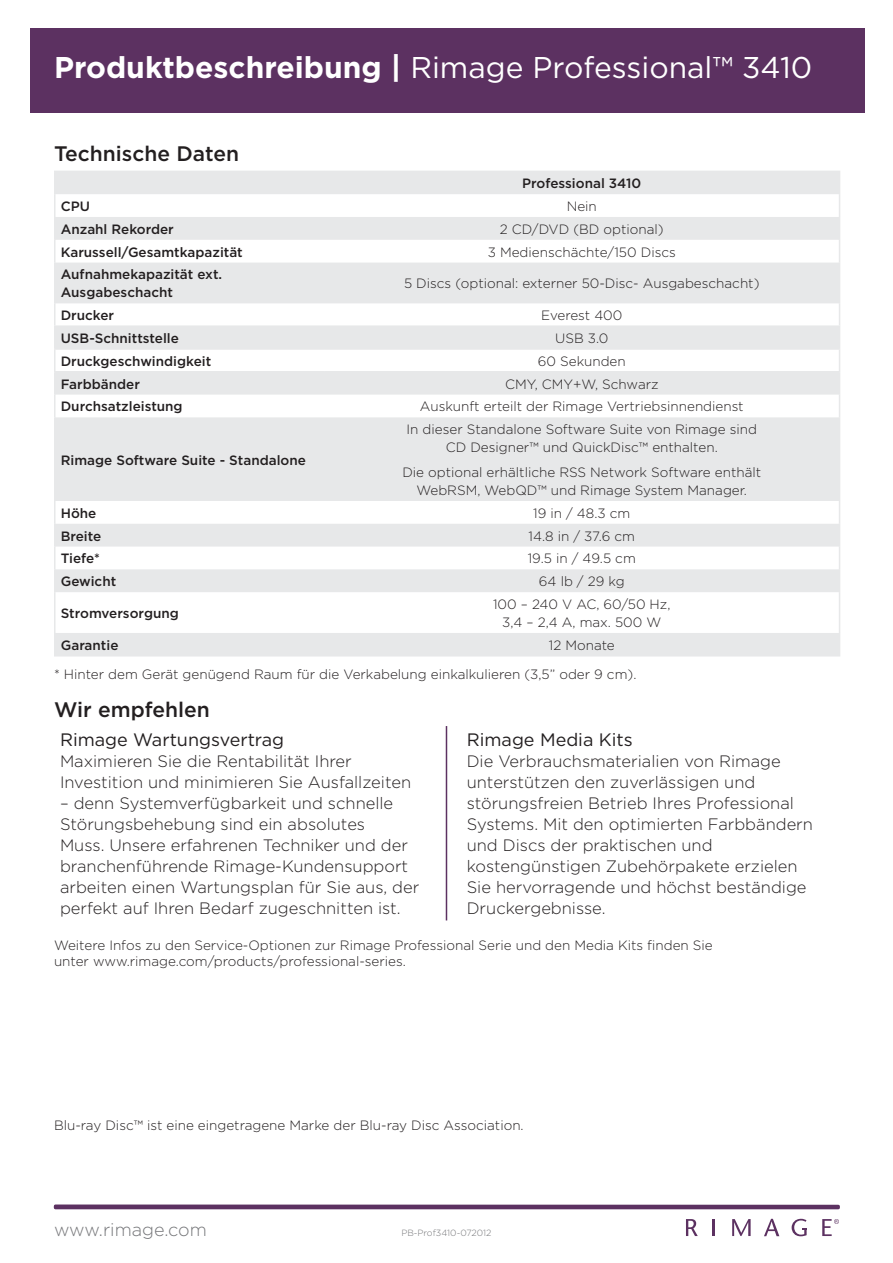
<style>
.page{position:relative;width:893px;height:1263px;background:#fff}
.page>*{position:absolute;margin:0;border:0;box-sizing:border-box;transform-origin:0 0}
.Top_Heading_Title{font:30px "Gotham";color:#fff}
.Paragraph_Heading{font:500 21px "Gotham";color:#231f20}
.Subparagraph_heading{font:18px "Gotham";color:#231f20}
.t1{font:300 18px "Gotham";color:#757679}
.Body_Text_-_11_14{font:300 16.5px/21px "Gotham";color:#231f20}
.Table_Text_-_9_12{font:300 13.5px/18px "Gotham";color:#231f20;text-align:center}
.Table_Text_-_9_12-2{font:500 13.5px/18px "Gotham";color:#231f20}
.t2{font:300 9px "Gotham";color:#757679}
.s1{font-weight:700}
</style>
<div class="page">
<div style="left:30px;top:28px;width:834px;height:85px;background:#5c3161"></div>
<svg style="left:56px;top:172px;width:783px;height:483px"></svg>
<svg style="left:56px;top:217px;width:783px;height:375px;fill:#e7e8e9"></svg>
<hr style="left:839px;top:417px;width:1px;height:84px;background:#e7e8e9">
<hr style="left:54px;top:171px;width:270px;height:1px;background:#e7e8e9">
<hr style="left:54px;top:172px;width:2px;height:22px;background:#e7e8e9">
<hr style="left:324px;top:171px;width:516px;height:1px;background:#e7e8e9">
<hr style="left:54px;top:194px;width:2px;height:23px;background:#e7e8e9">
<hr style="left:54px;top:217px;width:2px;height:23px;background:#e7e8e9">
<hr style="left:54px;top:240px;width:2px;height:23px;background:#e7e8e9">
<svg style="left:839px;top:172px;width:1px;height:91px"></svg>
<hr style="left:54px;top:263px;width:2px;height:40px;background:#e7e8e9">
<hr style="left:839px;top:263px;width:1px;height:40px;background:#e7e8e9">
<hr style="left:54px;top:303px;width:2px;height:22px;background:#e7e8e9">
<hr style="left:54px;top:325px;width:270px;height:2px;background:#e7e8e9">
<hr style="left:54px;top:327px;width:2px;height:21px;background:#e7e8e9">
<hr style="left:324px;top:325px;width:516px;height:2px;background:#e7e8e9">
<hr style="left:54px;top:348px;width:270px;height:2px;background:#e7e8e9">
<hr style="left:54px;top:350px;width:2px;height:21px;background:#e7e8e9">
<hr style="left:324px;top:348px;width:516px;height:2px;background:#e7e8e9">
<hr style="left:54px;top:371px;width:270px;height:2px;background:#e7e8e9">
<hr style="left:54px;top:373px;width:2px;height:22px;background:#e7e8e9">
<hr style="left:324px;top:371px;width:516px;height:2px;background:#e7e8e9">
<hr style="left:54px;top:395px;width:2px;height:22px;background:#e7e8e9">
<svg style="left:839px;top:303px;width:1px;height:114px"></svg>
<hr style="left:54px;top:417px;width:2px;height:84px;background:#e7e8e9">
<hr style="left:54px;top:501px;width:2px;height:23px;background:#e7e8e9">
<hr style="left:54px;top:524px;width:2px;height:22px;background:#e7e8e9">
<hr style="left:54px;top:546px;width:2px;height:23px;background:#e7e8e9">
<hr style="left:54px;top:569px;width:2px;height:23px;background:#e7e8e9">
<hr style="left:54px;top:592px;width:2px;height:41px;background:#e7e8e9">
<hr style="left:839px;top:592px;width:1px;height:41px;background:#e7e8e9">
<hr style="left:54px;top:633px;width:2px;height:22px;background:#e7e8e9">
<svg style="left:839px;top:633px;width:1px;height:22px"></svg>
<hr style="left:54px;top:655px;width:270px;height:1px;background:#e7e8e9">
<hr style="left:324px;top:655px;width:516px;height:1px;background:#e7e8e9">
<svg style="left:839px;top:501px;width:1px;height:91px"></svg>
<hr style="left:446px;top:726px;width:1px;height:194px;background:#5c3161">
<svg style="left:686px;top:1219px;width:12px;height:17px"></svg>
<svg style="left:713px;top:1219px;width:2px;height:17px"></svg>
<svg style="left:732px;top:1219px;width:19px;height:17px"></svg>
<svg style="left:792px;top:1219px;width:15px;height:17px"></svg>
<svg style="left:764px;top:1219px;width:15px;height:17px"></svg>
<svg style="left:822px;top:1219px;width:17px;height:17px"></svg>
<div style="left:54px;top:1204px;width:786px;height:5px;border:3px solid #5c3161"></div>
<p class="Top_Heading_Title" style="left:54px;top:49px;width:760px"><span class="s1">Produktbeschreibung |</span> Rimage Professional™ 3410</p>
<p class="Paragraph_Heading" style="left:54px;top:141px;width:187px">Technische Daten</p>
<p class="Table_Text_-_9_12-2" style="left:522px;top:174px;width:121px">Professional 3410</p>
<p class="Table_Text_-_9_12-2" style="left:61px;top:197px;width:31px">CPU</p>
<p class="Table_Text_-_9_12" style="left:567px;top:197px;width:32px">Nein</p>
<p class="Table_Text_-_9_12-2" style="left:61px;top:220px;width:115px">Anzahl Rekorder</p>
<p class="Table_Text_-_9_12" style="left:500px;top:220px;width:165px">2 CD/DVD (BD optional)</p>
<p class="Table_Text_-_9_12-2" style="left:61px;top:243px;width:184px">Karussell/Gesamtkapazität</p>
<p class="Table_Text_-_9_12" style="left:488px;top:243px;width:190px">3 Medienschächte/150 Discs</p>
<p class="Table_Text_-_9_12-2" style="left:61px;top:265px;width:163px">Aufnahmekapazität ext.<br>Ausgabeschacht</p>
<p class="Table_Text_-_9_12" style="left:404px;top:274px;width:357px">5 Discs (optional: externer 50-Disc- Ausgabeschacht)</p>
<p class="Table_Text_-_9_12-2" style="left:61px;top:306px;width:55px">Drucker</p>
<p class="Table_Text_-_9_12" style="left:541px;top:306px;width:83px">Everest 400</p>
<p class="Table_Text_-_9_12-2" style="left:61px;top:329px;width:120px">USB-Schnittstelle</p>
<p class="Table_Text_-_9_12" style="left:555px;top:329px;width:55px">USB 3.0</p>
<p class="Table_Text_-_9_12-2" style="left:61px;top:352px;width:152px">Druckgeschwindigkeit</p>
<p class="Table_Text_-_9_12" style="left:538px;top:352px;width:89px">60 Sekunden</p>
<p class="Table_Text_-_9_12-2" style="left:61px;top:375px;width:81px">Farbbänder</p>
<p class="Table_Text_-_9_12" style="left:505px;top:375px;width:155px">CMY, CMY+W, Schwarz</p>
<p class="Table_Text_-_9_12-2" style="left:61px;top:397px;width:123px">Durchsatzleistung</p>
<p class="Table_Text_-_9_12" style="left:420px;top:397px;width:325px">Auskunft erteilt der Rimage Vertriebsinnendienst</p>
<p class="Table_Text_-_9_12-2" style="left:61px;top:451px;width:247px">Rimage Software Suite - Standalone</p>
<p class="Table_Text_-_9_12" style="left:407px;top:420px;width:352px">In dieser Standalone Software Suite von Rimage sind<br>CD Designer™ und QuickDisc™ enthalten.</p>
<p class="Table_Text_-_9_12" style="left:402px;top:463px;width:360px">Die optional erhältliche RSS Network Software enthält<br>WebRSM, WebQD™ und Rimage System Manager.</p>
<p class="Table_Text_-_9_12-2" style="left:61px;top:504px;width:37px">Höhe</p>
<p class="Table_Text_-_9_12" style="left:533px;top:504px;width:99px">19 in / 48.3 cm</p>
<p class="Table_Text_-_9_12-2" style="left:61px;top:527px;width:42px">Breite</p>
<p class="Table_Text_-_9_12" style="left:529px;top:527px;width:108px">14.8 in / 37.6 cm</p>
<p class="Table_Text_-_9_12-2" style="left:61px;top:549px;width:41px">Tiefe*</p>
<p class="Table_Text_-_9_12" style="left:528px;top:549px;width:110px">19.5 in / 49.5 cm</p>
<p class="Table_Text_-_9_12-2" style="left:61px;top:572px;width:57px">Gewicht</p>
<p class="Table_Text_-_9_12" style="left:539px;top:572px;width:87px">64 lb / 29 kg</p>
<p class="Table_Text_-_9_12-2" style="left:61px;top:604px;width:120px">Stromversorgung</p>
<p class="Table_Text_-_9_12" style="left:493px;top:595px;width:179px">100 – 240 V AC, 60/50 Hz,<br>3,4 – 2,4 A, max. 500 W</p>
<p class="Table_Text_-_9_12-2" style="left:61px;top:636px;width:59px">Garantie</p>
<p class="Table_Text_-_9_12" style="left:549px;top:636px;width:67px">12 Monate</p>
<p class="Table_Text_-_9_12" style="left:54px;top:665px;width:584px">* Hinter dem Gerät genügend Raum für die Verkabelung einkalkulieren (3,5” oder 9 cm).</p>
<p class="Paragraph_Heading" style="left:54px;top:696px;width:157px">Wir empfehlen</p>
<p class="Subparagraph_heading" style="left:60px;top:729px;width:226px">Rimage Wartungsvertrag</p>
<p class="Body_Text_-_11_14" style="left:60px;top:751px;width:353px">Maximieren Sie die Rentabilität Ihrer<br>Investition und minimieren Sie Ausfallzeiten</p>
<p class="Body_Text_-_11_14" style="left:60px;top:793px;width:361px">– denn Systemverfügbarkeit und schnelle Störungsbehebung sind ein absolutes<br>Muss. Unsere erfahrenen Techniker und der branchenführende Rimage-Kundensupport arbeiten einen Wartungsplan für Sie aus, der perfekt auf Ihren Bedarf zugeschnitten ist.</p>
<p class="Subparagraph_heading" style="left:467px;top:729px;width:167px">Rimage Media Kits</p>
<p class="Body_Text_-_11_14" style="left:467px;top:751px;width:348px">Die Verbrauchsmaterialien von Rimage unterstützen den zuverlässigen und störungsfreien Betrieb Ihres Professional Systems. Mit den optimierten Farbbändern und Discs der praktischen und kostengünstigen Zubehörpakete erzielen Sie hervorragende und höchst beständige Druckergebnisse.</p>
<p class="Table_Text_-_9_12" style="left:54px;top:937px;width:660px;line-height:16.2px;text-align:left">Weitere Infos zu den Service-Optionen zur Rimage Professional Serie und den Media Kits finden Sie unter www.rimage.com/products/professional-series.</p>
<p class="Table_Text_-_9_12" style="left:54px;top:1116px;width:471px">Blu-ray Disc™ ist eine eingetragene Marke der Blu-ray Disc Association.</p>
<p class="t1" style="left:54px;top:1219px;width:154px">www.rimage.com</p>
<p class="t2" style="left:401px;top:1228px;width:92px">PB-Prof3410-072012</p>
</div>
